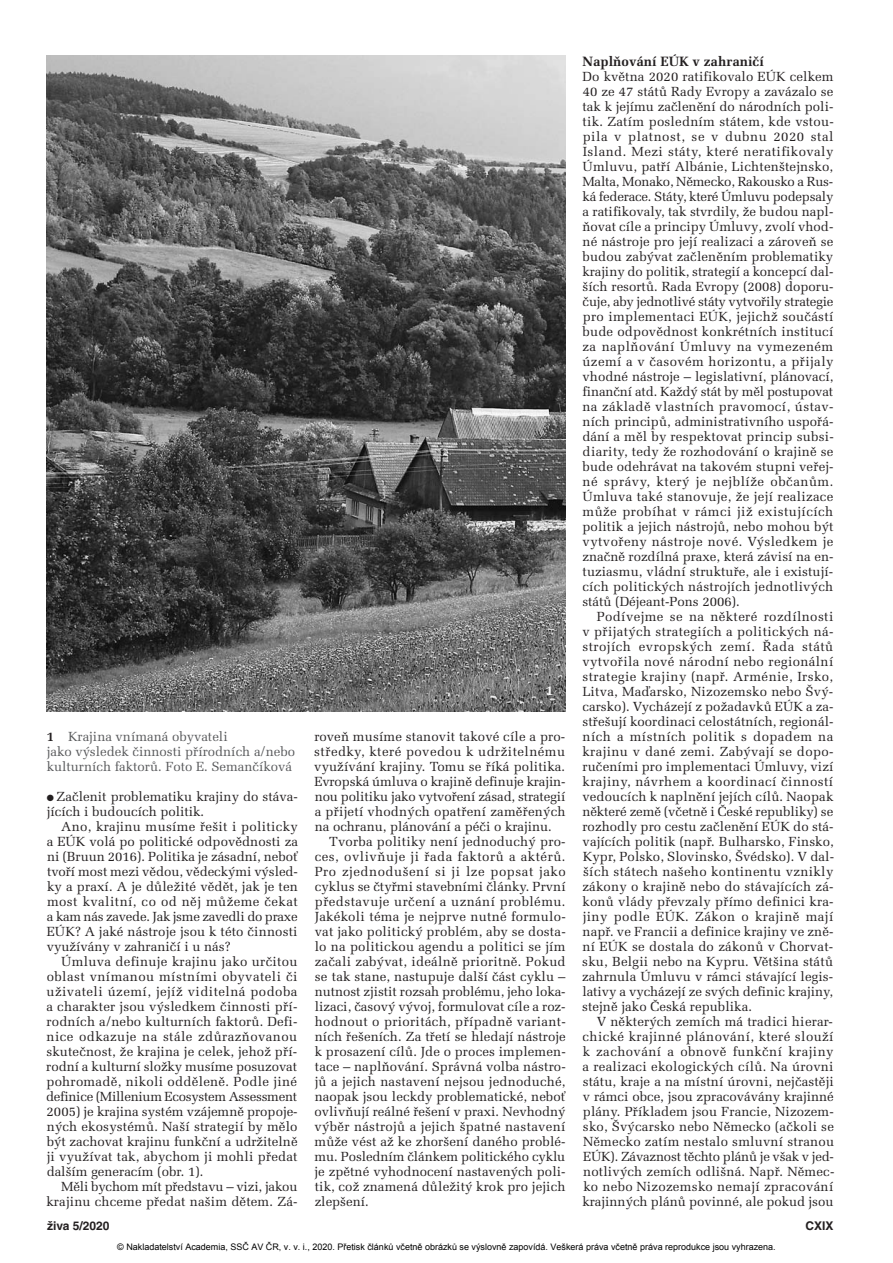
<style>
.page{position:relative;width:893px;height:1263px;background:#fff}
.page>*{position:absolute;margin:0;border:0;box-sizing:border-box;transform-origin:0 0}
.t1{font:700 13.5px "Melior CE";color:#231f20}
.t2{font:700 13.5px "Melior CE";color:#fff}
.t3{font:13.2px/15px "Melior CE";color:#231f20;text-align:justify}
.t4{font:13.2px/15px "Melior CE";color:#57585a}
.t5{font:700 12px "Helvetica CE";color:#231f20}
.t6{font:9px "Arial";color:#000}
.s1{font-weight:700;color:#231f20}
</style>
<div class="page">
<img style="left:47px;top:55px;width:519px;height:656px">
<p class="t4" style="left:47px;top:731px;width:250px"><span class="s1">1</span> Krajina vnímaná obyvateli<br>jako výsledek činnosti přírodních a/nebo kulturních faktorů. Foto E. Semančíková</p>
<p class="t3" style="left:47px;top:791px;width:253px">● Začlenit problematiku krajiny do stáva&shy;jících i budoucích politik.</p>
<p class="t3" style="left:47px;top:821px;width:253px;text-indent:15px">Ano, krajinu musíme řešit i politicky a EÚK volá po politické odpovědnosti za ni (Bruun 2016). Politika je zásadní, neboť tvoří most mezi vědou, vědeckými výsled&shy;ky a praxí. A je důležité vědět, jak je ten most kvalitní, co od něj můžeme čekat a kam nás zavede. Jak jsme zavedli do praxe EÚK? A jaké nástroje jsou k této činnosti využívány v zahraničí i u nás?</p>
<p class="t3" style="left:46px;top:956px;width:253px;text-indent:15px">Úmluva definuje krajinu jako určitou oblast vnímanou místními obyvateli či uživateli území, jejíž viditelná podoba a charakter jsou výsledkem činnosti pří&shy;rodních a/nebo kulturních faktorů. Defi - nice odkazuje na stále zdůrazňovanou skutečnost, že krajina je celek, jehož pří&shy;rodní a kulturní složky musíme posuzovat pohromadě, nikoli odděleně. Podle jiné definice (Millenium Ecosystem Assessment 2005) je krajina systém vzájemně propoje&shy;ných ekosystémů. Naší strategií by mělo být zachovat krajinu funkční a udržitelně ji využívat tak, abychom ji mohli předat dalším generacím (obr. 1).</p>
<p class="t3" style="left:47px;top:1181px;width:252px;text-align:right">Měli bychom mít představu – vizi, jakou krajinu chceme předat našim dětem. Zá -</p>
<p class="t2" style="left:546px;top:685px;width:9px">1</p>
<p class="t3" style="left:314px;top:731px;width:253px">roveň musíme stanovit takové cíle a pro&shy;středky, které povedou k udržitelnému využívání krajiny. Tomu se říká politika.<br>Evropská úmluva o krajině definuje krajin&shy;nou politiku jako vytvoření zásad, strategií a přijetí vhodných opatření zaměřených na ochranu, plánování a péči o krajinu.</p>
<p class="t3" style="left:314px;top:836px;width:253px;text-indent:15px">Tvorba politiky není jednoduchý pro&shy;ces, ovlivňuje ji řada faktorů a aktérů.<br>Pro zjednodušení si ji lze popsat jako cyklus se čtyřmi stavebními články. První představuje určení a uznání problému.<br>Jakékoli téma je nejprve nutné formulo&shy;vat jako politický problém, aby se dosta - lo na politickou agendu a politici se jím začali zabývat, ideálně prioritně. Pokud se tak stane, nastupuje další část cyklu – nutnost zjistit rozsah problému, jeho loka&shy;lizaci, časový vývoj, formulovat cíle a roz&shy;hodnout o prioritách, případně variant&shy;ních řešeních. Za třetí se hledají nástroje k prosazení cílů. Jde o proces implemen&shy;tace – naplňování. Správná volba nástro&shy;jů a jejich nastavení nejsou jednoduché, naopak jsou leckdy problematické, neboť ovlivňují reálné řešení v praxi. Nevhodný výběr nástrojů a jejich špatné nastavení může vést až ke zhoršení daného problé&shy;mu. Posledním článkem politického cyklu je zpětné vyhodnocení nastavených poli&shy;tik, což znamená důležitý krok pro jejich zlepšení.</p>
<p class="t1" style="left:583px;top:57px;width:183px">Naplňování EÚK v zahraničí</p>
<p class="t3" style="left:582px;top:71px;width:253px">Do května 2020 ratifikovalo EÚK celkem 40 ze 47 států Rady Evropy a zavázalo se tak k jejímu začlenění do národních poli&shy;tik. Zatím posledním státem, kde vstou&shy;pila v platnost, se v dubnu 2020 stal Island. Mezi státy, které neratifikovaly Úmluvu, patří Albánie, Lichtenštejnsko, Malta, Monako, Německo, Rakousko a Rus&shy;ká federace. Státy, které Úmluvu podepsaly a ratifikovaly, tak stvrdily, že budou napl&shy;ňovat cíle a principy Úmluvy, zvolí vhod&shy;né nástroje pro její realizaci a zároveň se budou zabývat začleněním problematiky krajiny do politik, strategií a koncepcí dal&shy;ších resortů. Rada Evropy (2008) doporu&shy;čuje, aby jednotlivé státy vytvořily strategie pro implementaci EÚK, jejichž součástí bude odpovědnost konkrétních institucí za naplňování Úmluvy na vymezeném území a v časovém horizontu, a přijaly vhodné nástroje – legislativní, plánovací, finanční atd. Každý stát by měl postupovat na základě vlastních pravomocí, ústav&shy;ních principů, administrativního uspořá&shy;dání a měl by respektovat princip subsi&shy;diarity, tedy že rozhodování o krajině se bude odehrávat na takovém stupni veřej&shy;né správy, který je nejblíže občanům.<br>Úmluva také stanovuje, že její realizace může probíhat v rámci již existujících politik a jejich nástrojů, nebo mohou být vytvořeny nástroje nové. Výsledkem je značně rozdílná praxe, která závisí na en - tuziasmu, vládní struktuře, ale i existují&shy;cích politických nástrojích jednotlivých států (Déjeant-Pons 2006).</p>
<p class="t3" style="left:582px;top:611px;width:253px;text-indent:15px">Podívejme se na některé rozdílnosti v přijatých strategiích a politických ná - strojích evropských zemí. Řada států vytvořila nové národní nebo regionální strategie krajiny (např. Arménie, Irsko, Litva, Maďarsko, Nizozemsko nebo Švý&shy;carsko). Vycházejí z požadavků EÚK a za - střešují koordinaci celostátních, regionál&shy;ních a místních politik s dopadem na krajinu v dané zemi. Zabývají se dopo - ručeními pro implementaci Úmluvy, vizí krajiny, návrhem a koordinací činností vedoucích k naplnění jejích cílů. Naopak některé země (včetně i České republiky) se rozhodly pro cestu začlenění EÚK do stá&shy;vajících politik (např. Bulharsko, Finsko, Kypr, Polsko, Slovinsko, Švédsko). V dal&shy;ších státech našeho kontinentu vznikly zákony o krajině nebo do stávajících zá - konů vlády převzaly přímo definici kra - jiny podle EÚK. Zákon o krajině mají např. ve Francii a definice krajiny ve zně&shy;ní EÚK se dostala do zákonů v Chorvat&shy;sku, Belgii nebo na Kypru. Většina států zahrnula Úmluvu v rámci stávající legis&shy;lativy a vycházejí ze svých definic krajiny, stejně jako Česká republika.</p>
<p class="t3" style="left:582px;top:1016px;width:253px;text-indent:14px">V některých zemích má tradici hierar&shy;chické krajinné plánování, které slouží k zachování a obnově funkční krajiny a realizaci ekologických cílů. Na úrovni státu, kraje a na místní úrovni, nejčastěji v rámci obce, jsou zpracovávány krajinné plány. Příkladem jsou Francie, Nizozem&shy;sko, Švýcarsko nebo Německo (ačkoli se Německo zatím nestalo smluvní stranou EÚK). Závaznost těchto plánů je však v jed - notlivých zemích odlišná. Např. Němec&shy;ko nebo Nizozemsko nemají zpracování krajinných plánů povinné, ale pokud jsou</p>
<p class="t5" style="left:47px;top:1221px;width:64px">živa 5/2020</p>
<p class="t5" style="left:805px;top:1221px;width:29px">CXIX</p>
<p class="t6" style="left:117px;top:1241px;width:660px">© Nakladatelství Academia, SSČ AV ČR, v. v. i., 2020. Přetisk článků včetně obrázků se výslovně zapovídá. Veškerá práva včetně práva reprodukce jsou vyhrazena.</p>
</div>
